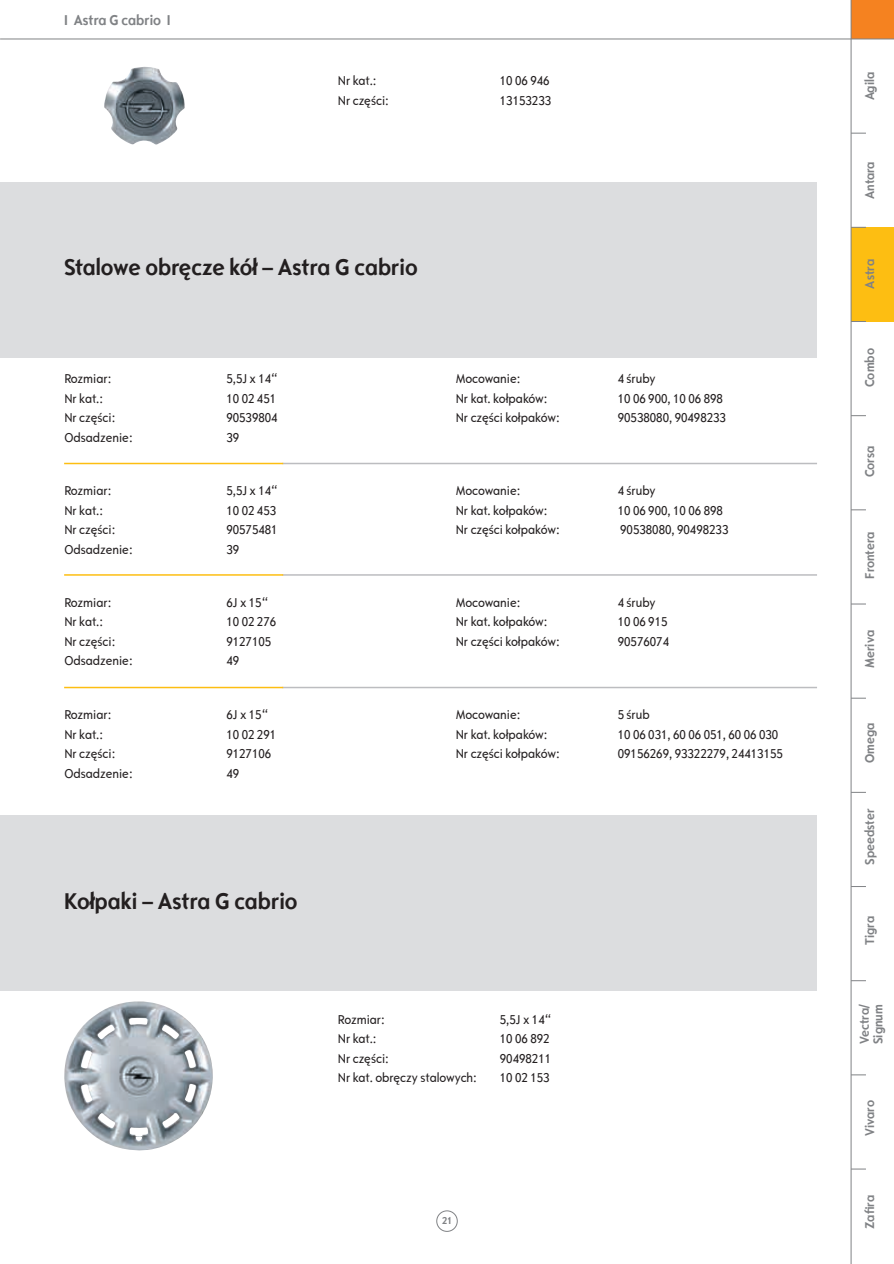
<style>
.page{position:relative;width:894px;height:1264px;background:#fff}
.page>*{position:absolute;margin:0;border:0;box-sizing:border-box;transform-origin:0 0}
.t1{font:700 24px "Opel Sans Condensed";color:#231f20}
.t2{font:700 15px "Opel Sans Condensed";color:#808285}
.t3{font:condensed 13.5px "Opel Sans";color:#231f20}
.t4{font:700 13.5px/13.5px "Opel Sans Condensed";color:#808285}
.t5{font:700 13.5px "Opel Sans Condensed";letter-spacing:-.02em;color:#808285}
.t6{font:700 10.5px "Opel Sans Condensed";color:#808285}
</style>
<div class="page">
<div style="left:851px;top:227px;width:42px;height:94px;background:#fdbe12"></div>
<img style="left:104px;top:66px;width:81px;height:79px">
<div style="left:0;top:182px;width:817px;height:176px;background:#dcdddf"></div>
<hr style="left:282px;top:463px;width:535px;height:1px;background:#bcbdc0">
<hr style="left:64px;top:463px;width:219px;height:1px;background:#fdbe12">
<hr style="left:282px;top:574px;width:535px;height:1px;background:#bcbdc0">
<hr style="left:64px;top:574px;width:219px;height:1px;background:#fdbe12">
<hr style="left:282px;top:687px;width:535px;height:1px;background:#bcbdc0">
<hr style="left:64px;top:687px;width:219px;height:1px;background:#fdbe12">
<div style="left:0;top:815px;width:817px;height:176px;background:#dcdddf"></div>
<img style="left:64px;top:1001px;width:149px;height:150px">
<svg style="left:851px;top:133px;width:15px;height:1px"></svg>
<svg style="left:851px;top:227px;width:15px;height:1px"></svg>
<svg style="left:851px;top:321px;width:15px;height:1px"></svg>
<svg style="left:851px;top:415px;width:15px;height:1px"></svg>
<svg style="left:851px;top:509px;width:15px;height:1px"></svg>
<svg style="left:851px;top:603px;width:15px;height:1px"></svg>
<svg style="left:851px;top:698px;width:15px;height:1px"></svg>
<svg style="left:851px;top:792px;width:15px;height:1px"></svg>
<svg style="left:851px;top:886px;width:15px;height:1px"></svg>
<svg style="left:851px;top:980px;width:15px;height:1px"></svg>
<svg style="left:851px;top:1074px;width:15px;height:1px"></svg>
<svg style="left:851px;top:1168px;width:15px;height:1px"></svg>
<div style="left:851px;top:0;width:42px;height:39px;background:#f58220"></div>
<hr style="left:0;top:39px;width:893px;height:1px;background:#808285">
<div style="left:436px;top:1210px;width:21px;height:21px;border:1px solid #808285;border-radius:50%"></div>
<hr style="left:850px;top:0;width:1px;height:1263px;background:#808285">
<p class="t2" style="left:64px;top:11px;width:108px">I Astra G cabrio I</p>
<p class="t3" style="left:338px;top:73px;width:40px">Nr kat.:</p>
<p class="t3" style="left:500px;top:73px;width:51px">10 06 946</p>
<p class="t3" style="left:338px;top:92px;width:53px">Nr części:</p>
<p class="t3" style="left:500px;top:92px;width:53px">13153233</p>
<h1 class="t1" style="left:64px;top:253px;width:355px">Stalowe obręcze kół – Astra G cabrio</h1>
<p class="t3" style="left:64px;top:371px;width:49px">Rozmiar:</p>
<p class="t3" style="left:226px;top:371px;width:53px">5,5J x 14“</p>
<p class="t3" style="left:64px;top:390px;width:40px">Nr kat.:</p>
<p class="t3" style="left:226px;top:390px;width:51px">10 02 451</p>
<p class="t3" style="left:64px;top:410px;width:53px">Nr części:</p>
<p class="t3" style="left:226px;top:410px;width:53px">90539804</p>
<p class="t3" style="left:64px;top:429px;width:70px">Odsadzenie:</p>
<p class="t3" style="left:226px;top:429px;width:14px">39</p>
<p class="t3" style="left:64px;top:483px;width:49px">Rozmiar:</p>
<p class="t3" style="left:226px;top:483px;width:53px">5,5J x 14“</p>
<p class="t3" style="left:64px;top:502px;width:40px">Nr kat.:</p>
<p class="t3" style="left:226px;top:502px;width:51px">10 02 453</p>
<p class="t3" style="left:64px;top:522px;width:53px">Nr części:</p>
<p class="t3" style="left:226px;top:522px;width:53px">90575481</p>
<p class="t3" style="left:64px;top:541px;width:70px">Odsadzenie:</p>
<p class="t3" style="left:226px;top:541px;width:14px">39</p>
<p class="t3" style="left:64px;top:594px;width:49px">Rozmiar:</p>
<p class="t3" style="left:226px;top:594px;width:43px">6J x 15“</p>
<p class="t3" style="left:64px;top:614px;width:40px">Nr kat.:</p>
<p class="t3" style="left:226px;top:614px;width:51px">10 02 276</p>
<p class="t3" style="left:64px;top:633px;width:53px">Nr części:</p>
<p class="t3" style="left:226px;top:633px;width:46px">9127105</p>
<p class="t3" style="left:64px;top:653px;width:70px">Odsadzenie:</p>
<p class="t3" style="left:226px;top:653px;width:14px">49</p>
<p class="t3" style="left:64px;top:707px;width:49px">Rozmiar:</p>
<p class="t3" style="left:226px;top:707px;width:43px">6J x 15“</p>
<p class="t3" style="left:64px;top:726px;width:40px">Nr kat.:</p>
<p class="t3" style="left:226px;top:726px;width:51px">10 02 291</p>
<p class="t3" style="left:64px;top:746px;width:53px">Nr części:</p>
<p class="t3" style="left:226px;top:746px;width:46px">9127106</p>
<p class="t3" style="left:64px;top:765px;width:70px">Odsadzenie:</p>
<p class="t3" style="left:226px;top:765px;width:14px">49</p>
<p class="t3" style="left:455px;top:371px;width:66px">Mocowanie:</p>
<p class="t3" style="left:617px;top:371px;width:39px">4 śruby</p>
<p class="t3" style="left:455px;top:390px;width:93px">Nr kat. kołpaków:</p>
<p class="t3" style="left:617px;top:390px;width:107px">10 06 900, 10 06 898</p>
<p class="t3" style="left:455px;top:410px;width:106px">Nr części kołpaków:</p>
<p class="t3" style="left:617px;top:410px;width:110px">90538080, 90498233</p>
<p class="t3" style="left:455px;top:483px;width:66px">Mocowanie:</p>
<p class="t3" style="left:617px;top:483px;width:39px">4 śruby</p>
<p class="t3" style="left:455px;top:502px;width:93px">Nr kat. kołpaków:</p>
<p class="t3" style="left:617px;top:502px;width:107px">10 06 900, 10 06 898</p>
<p class="t3" style="left:455px;top:522px;width:106px">Nr części kołpaków:</p>
<p class="t3" style="left:620px;top:522px;width:110px">90538080, 90498233</p>
<p class="t3" style="left:455px;top:594px;width:66px">Mocowanie:</p>
<p class="t3" style="left:617px;top:594px;width:39px">4 śruby</p>
<p class="t3" style="left:455px;top:614px;width:93px">Nr kat. kołpaków:</p>
<p class="t3" style="left:617px;top:614px;width:51px">10 06 915</p>
<p class="t3" style="left:455px;top:633px;width:106px">Nr części kołpaków:</p>
<p class="t3" style="left:617px;top:633px;width:53px">90576074</p>
<p class="t3" style="left:455px;top:707px;width:66px">Mocowanie:</p>
<p class="t3" style="left:617px;top:707px;width:34px">5 śrub</p>
<p class="t3" style="left:455px;top:726px;width:93px">Nr kat. kołpaków:</p>
<p class="t3" style="left:617px;top:726px;width:162px">10 06 031, 60 06 051, 60 06 030</p>
<p class="t3" style="left:455px;top:746px;width:106px">Nr części kołpaków:</p>
<p class="t3" style="left:617px;top:746px;width:167px">09156269, 93322279, 24413155</p>
<h1 class="t1" style="left:64px;top:886px;width:235px">Kołpaki – Astra G cabrio</h1>
<p class="t3" style="left:338px;top:1011px;width:49px">Rozmiar:</p>
<p class="t3" style="left:500px;top:1011px;width:53px">5,5J x 14“</p>
<p class="t3" style="left:338px;top:1030px;width:40px">Nr kat.:</p>
<p class="t3" style="left:500px;top:1030px;width:51px">10 06 892</p>
<p class="t3" style="left:338px;top:1050px;width:53px">Nr części:</p>
<p class="t3" style="left:500px;top:1050px;width:53px">90498211</p>
<p class="t3" style="left:338px;top:1069px;width:141px">Nr kat. obręczy stalowych:</p>
<p class="t3" style="left:500px;top:1069px;width:51px">10 02 153</p>
<p class="t6" style="left:442px;top:1214px;width:11px">21</p>
<p class="t4" style="left:863px;top:100px;width:30px;rotate:-90deg">Agila</p>
<p class="t4" style="left:863px;top:199px;width:39px;rotate:-90deg">Antara</p>
<p class="t4" style="left:863px;top:289px;width:31px;rotate:-90deg">Astra</p>
<p class="t4" style="left:863px;top:387px;width:40px;rotate:-90deg">Combo</p>
<p class="t4" style="left:863px;top:477px;width:33px;rotate:-90deg">Corsa</p>
<p class="t5" style="left:861px;top:578px;width:48px;rotate:-90deg">Frontera</p>
<p class="t4" style="left:863px;top:668px;width:40px;rotate:-90deg">Meriva</p>
<p class="t4" style="left:863px;top:763px;width:42px;rotate:-90deg">Omega</p>
<p class="t4" style="left:863px;top:864px;width:58px;rotate:-90deg">Speedster</p>
<p class="t4" style="left:863px;top:945px;width:30px;rotate:-90deg">Tigra</p>
<p class="t4" style="left:857px;top:1044px;width:42px;rotate:-90deg">Vectra/<br>Signum</p>
<p class="t4" style="left:863px;top:1135px;width:37px;rotate:-90deg">Vivaro</p>
<p class="t4" style="left:863px;top:1228px;width:35px;rotate:-90deg">Zafira</p>
</div>
